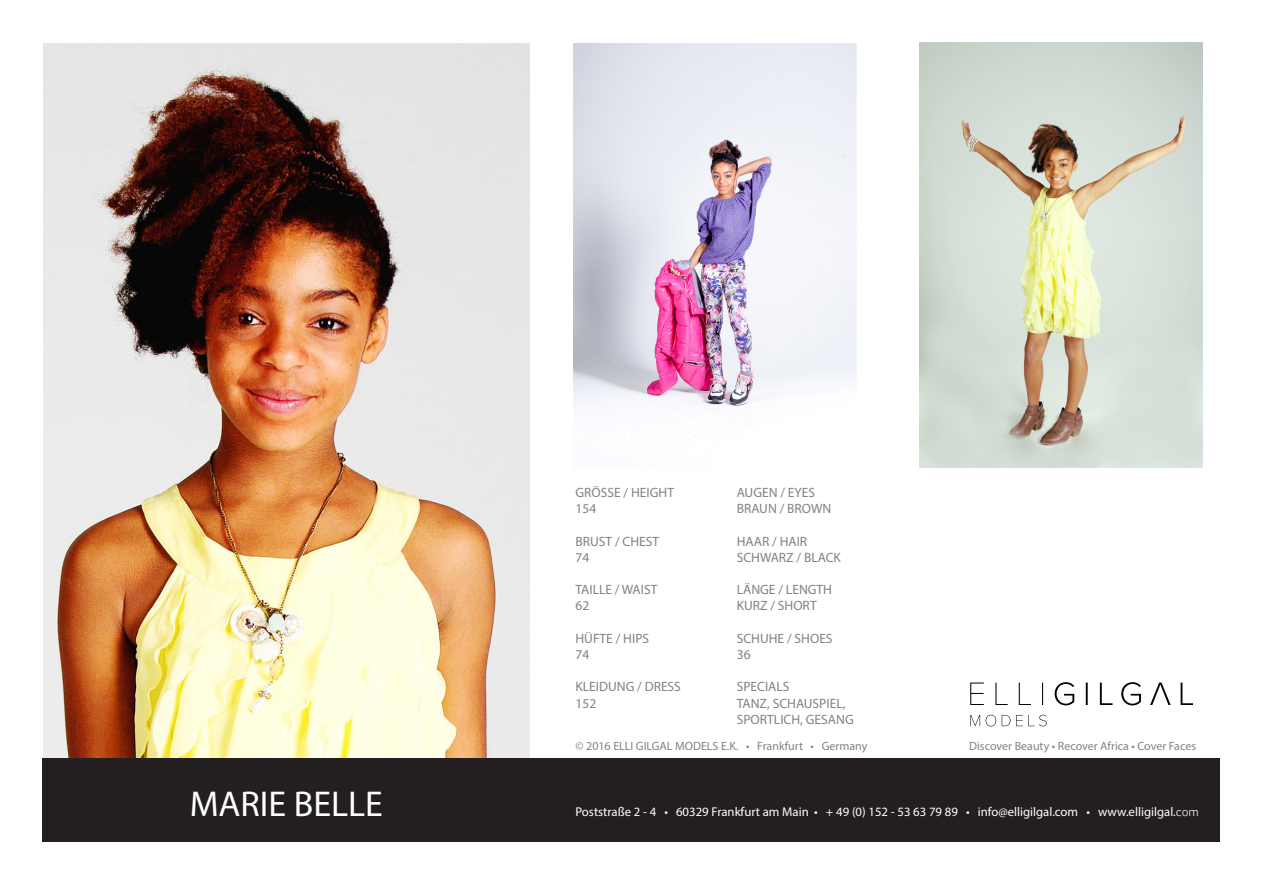
<style>
.page{position:relative;width:1263px;height:893px;background:#fff}
.page>*{position:absolute;margin:0;border:0;box-sizing:border-box;transform-origin:0 0}
.t1{font:36px "Myriad Pro";color:#fff}
.t2{font:13.5px "Myriad Pro";color:#808285}
.t3{font:12.75px "Myriad Pro";color:#fff}
.t4{font:12px "Myriad Pro";color:#808285}
.s1{color:#fcfcfc}
.s2{font-family:"Foco";font-weight:300;color:#fcfcfc}
</style>
<div class="page">
<div style="left:43px;top:758px;width:1177px;height:84px;background:#231f20"></div>
<img style="left:43px;top:43px;width:486px;height:714px">
<img style="left:573px;top:44px;width:283px;height:393px">
<img style="left:919px;top:43px;width:284px;height:425px">
<svg style="left:970px;top:682px;width:223px;height:44px"></svg>
<p class="t1" style="left:190px;top:782px;width:194px">MARIE BELLE</p>
<p class="t2" style="left:575px;top:484px;width:100px">GRÖSSE / HEIGHT</p>
<p class="t2" style="left:575px;top:500px;width:22px">154</p>
<p class="t2" style="left:575px;top:533px;width:85px">BRUST / CHEST</p>
<p class="t2" style="left:575px;top:549px;width:15px">74</p>
<p class="t2" style="left:575px;top:581px;width:83px">TAILLE / WAIST</p>
<p class="t2" style="left:575px;top:598px;width:15px">62</p>
<p class="t2" style="left:575px;top:630px;width:75px">HÜFTE / HIPS</p>
<p class="t2" style="left:575px;top:646px;width:15px">74</p>
<p class="t2" style="left:575px;top:679px;width:107px">KLEIDUNG / DRESS</p>
<p class="t2" style="left:575px;top:695px;width:22px">152</p>
<p class="t2" style="left:737px;top:484px;width:80px">AUGEN / EYES</p>
<p class="t2" style="left:737px;top:500px;width:96px">BRAUN / BROWN</p>
<p class="t2" style="left:737px;top:533px;width:72px">HAAR / HAIR</p>
<p class="t2" style="left:737px;top:549px;width:106px">SCHWARZ / BLACK</p>
<p class="t2" style="left:737px;top:581px;width:97px">LÄNGE / LENGTH</p>
<p class="t2" style="left:737px;top:598px;width:81px">KURZ / SHORT</p>
<p class="t2" style="left:737px;top:630px;width:97px">SCHUHE / SHOES</p>
<p class="t2" style="left:737px;top:646px;width:15px">36</p>
<p class="t2" style="left:737px;top:679px;width:54px">SPECIALS</p>
<p class="t2" style="left:737px;top:695px;width:110px">TANZ, SCHAUSPIEL,</p>
<p class="t2" style="left:737px;top:711px;width:119px">SPORTLICH, GESANG</p>
<p class="t4" style="left:575px;top:739px;width:293px">© 2016 ELLI GILGAL MODELS E.K. • Frankfurt • Germany</p>
<p class="t4" style="left:969px;top:739px;width:228px">Discover Beauty • Recover Africa • Cover Faces</p>
<p class="t3" style="left:575px;top:804px;width:625px">Poststraße <span class="s1">2 - 4</span> • 60329 Frankfurt am Main • + 49 (0) 152 - 53 63 79 89 • info@elligilgal.com <span class="s1">• www.elligilgal.</span><span class="s2">com</span></p>
</div>
